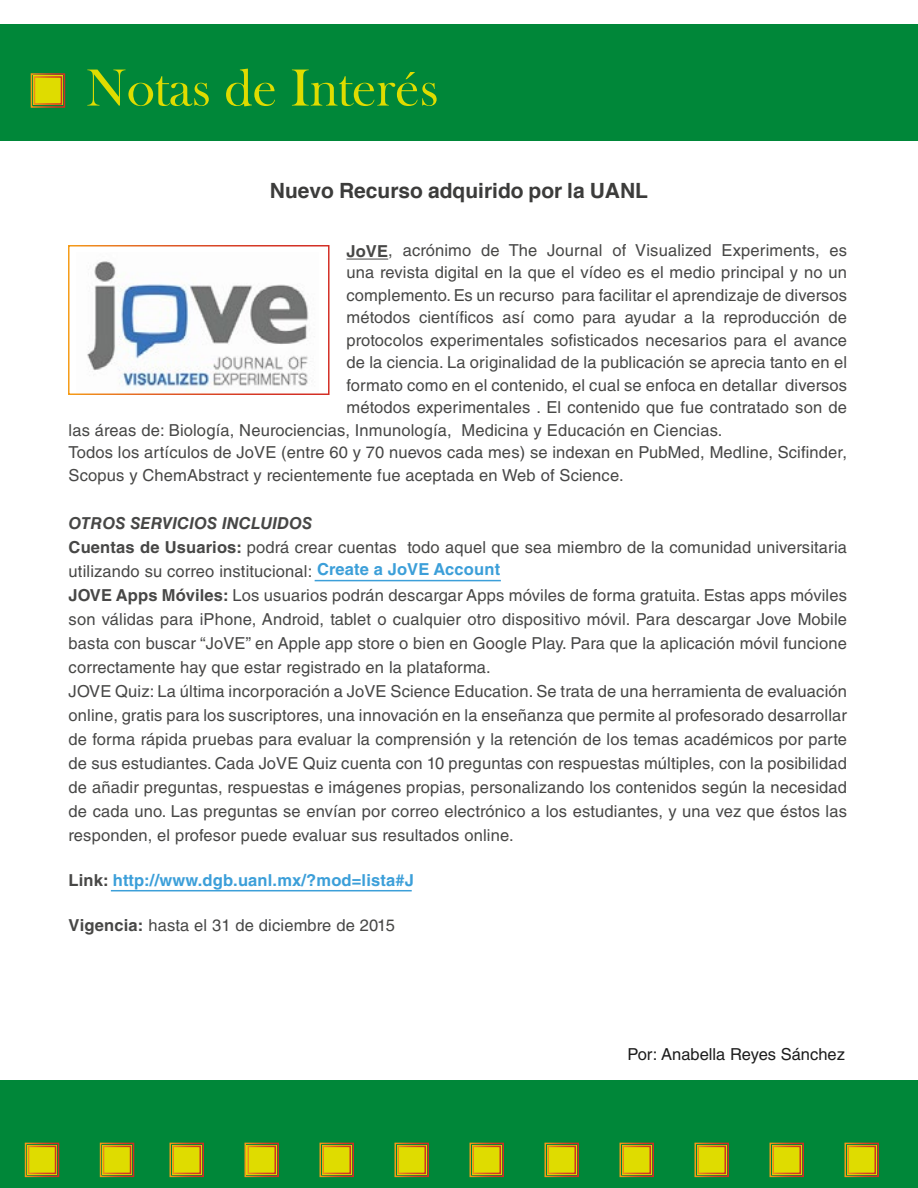
<style>
.page{position:relative;width:918px;height:1188px;background:#fff}
.page>*{position:absolute;margin:0;border:0;box-sizing:border-box;transform-origin:0 0}
.t1{font:54px "Bask Old Face";color:#dfdc00}
.t2{font:700 21px "Helvetica";color:#3c3c3b}
.t3{font:16.5px/24px "Helvetica LT Std";letter-spacing:.01em;color:#474746}
.t4{font:700 16.5px "Helvetica LT Std";letter-spacing:.01em;color:#3c9fd9}
.t5{font:16.5px "Helvetica";color:#1c1c1c}
.s1{font-weight:700}
.s2{font-weight:700;font-style:italic}
.s3{font-weight:700;color:#3c9fd9}
.s4{color:#474746}
</style>
<div class="page">
<div style="left:0;top:24px;width:918px;height:117px;background:#008739"></div>
<svg style="left:30px;top:73px;width:36px;height:35px"></svg>
<div style="left:0;top:1080px;width:918px;height:108px;background:#008739"></div>
<svg style="left:844px;top:1142px;width:35px;height:36px"></svg>
<svg style="left:769px;top:1142px;width:35px;height:36px"></svg>
<svg style="left:694px;top:1142px;width:35px;height:36px"></svg>
<svg style="left:619px;top:1142px;width:35px;height:36px"></svg>
<svg style="left:544px;top:1142px;width:35px;height:36px"></svg>
<svg style="left:469px;top:1142px;width:35px;height:36px"></svg>
<svg style="left:394px;top:1142px;width:35px;height:36px"></svg>
<svg style="left:319px;top:1142px;width:35px;height:36px"></svg>
<svg style="left:244px;top:1142px;width:35px;height:36px"></svg>
<svg style="left:169px;top:1142px;width:35px;height:36px"></svg>
<svg style="left:99px;top:1142px;width:36px;height:36px"></svg>
<svg style="left:24px;top:1142px;width:36px;height:36px"></svg>
<hr style="left:347px;top:259px;width:41px;height:1px;background:#474746">
<img style="left:87px;top:261px;width:222px;height:131px">
<div style="left:68px;top:245px;width:262px;height:150px;border:2px solid #fff"></div>
<hr style="left:315px;top:580px;width:186px;height:1px;background:#3c9fd9">
<hr style="left:111px;top:890px;width:301px;height:1px;background:#3c9fd9">
<h1 class="t1" style="left:86px;top:58px;width:354px">Notas de Interés</h1>
<p class="t2" style="left:270px;top:177px;width:380px">Nuevo Recurso adquirido por la UANL</p>
<p class="t3" style="left:347px;top:238px;width:502px"><span class="s1">JoVE</span>, acrónimo de The Journal of Visualized Experiments, es</p>
<p class="t3" style="left:347px;top:261px;width:502px">una revista digital en la que el vídeo es el medio principal y no un</p>
<p class="t3" style="left:347px;top:283px;width:502px">complemento. Es un recurso para facilitar el aprendizaje de diversos</p>
<p class="t3" style="left:347px;top:306px;width:502px">métodos científicos así como para ayudar a la reproducción de</p>
<p class="t3" style="left:347px;top:328px;width:502px">protocolos experimentales sofisticados necesarios para el avance</p>
<p class="t3" style="left:347px;top:351px;width:502px">de la ciencia. La originalidad de la publicación se aprecia tanto en el</p>
<p class="t3" style="left:347px;top:373px;width:502px">formato como en el contenido, el cual se enfoca en detallar diversos</p>
<p class="t3" style="left:347px;top:396px;width:502px">métodos experimentales . El contenido que fue contratado son de</p>
<p class="t3" style="left:69px;top:418px;width:655px">las áreas de: Biología, Neurociencias, Inmunología, Medicina y Educación en Ciencias.</p>
<p class="t3" style="left:69px;top:441px;width:780px">Todos los artículos de JoVE (entre 60 y 70 nuevos cada mes) se indexan en PubMed, Medline, Scifinder,</p>
<p class="t3" style="left:69px;top:463px;width:557px">Scopus y ChemAbstract y recientemente fue aceptada en Web of Science.</p>
<p class="t3" style="left:69px;top:511px;width:780px"><span class="s2">OTROS SERVICIOS INCLUIDOS<br></span><span class="s1">Cuentas de Usuarios:</span> podrá crear cuentas todo aquel que sea miembro de la comunidad universitaria utilizando su correo institucional: <span class="s3">Create a JoVE Account<br></span><span class="s1">JOVE Apps Móviles:</span> Los usuarios podrán descargar Apps móviles de forma gratuita. Estas apps móviles son válidas para iPhone, Android, tablet o cualquier otro dispositivo móvil. Para descargar Jove Mobile basta con buscar “JoVE” en Apple app store o bien en Google Play. Para que la aplicación móvil funcione correctamente hay que estar registrado en la plataforma.<br>JOVE Quiz: La última incorporación a JoVE Science Education. Se trata de una herramienta de evaluación online, gratis para los suscriptores, una innovación en la enseñanza que permite al profesorado desarrollar de forma rápida pruebas para evaluar la comprensión y la retención de los temas académicos por parte de sus estudiantes. Cada JoVE Quiz cuenta con 10 preguntas con respuestas múltiples, con la posibilidad de añadir preguntas, respuestas e imágenes propias, personalizando los contenidos según la necesidad de cada uno. Las preguntas se envían por correo electrónico a los estudiantes, y una vez que éstos las responden, el profesor puede evaluar sus resultados online.</p>
<p class="t4" style="left:69px;top:870px;width:347px"><span class="s4">Link:</span> http://www.dgb.uanl.mx/?mod=lista#J</p>
<p class="t3" style="left:69px;top:913px;width:328px"><span class="s1">Vigencia:</span> hasta el 31 de diciembre de 2015</p>
<p class="t5" style="left:628px;top:1045px;width:219px">Por: Anabella Reyes Sánchez</p>
</div>
